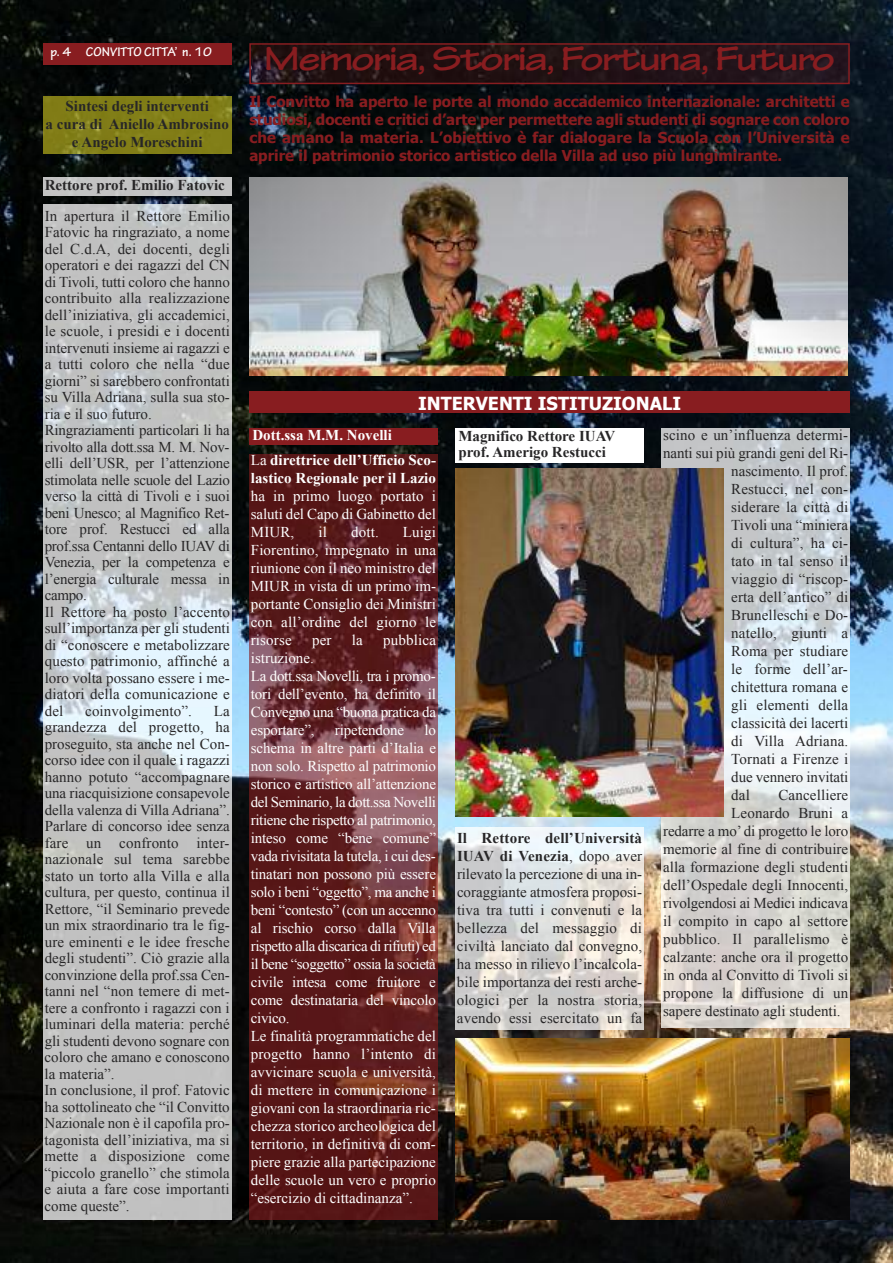
<style>
.page{position:relative;width:893px;height:1263px;background:#fff}
.page>*{position:absolute;margin:0;border:0;box-sizing:border-box;transform-origin:0 0}
.t1{font:700 expanded 36px "Tekton Pro";letter-spacing:-.05em;color:#881d20}
.t2{font:700 18px "Tahoma";color:#fff}
.t3{font:15px/16.5px "Times New Roman";color:#272627}
.t4{font:15px/18px "Times New Roman";letter-spacing:-.01em;color:#fff;text-align:justify}
.t5{font:700 15px/18px "Tahoma";color:#881d20;text-align:justify}
.t6{font:700 15px/18px "Times New Roman";color:#272627;text-align:center}
.t7{font:700 15px/17.7px "Times New Roman";color:#fff}
.t8{font:15px "Times New Roman";letter-spacing:.01em;color:#fff}
.t9{font:700 13.5px "Tekton Pro";color:#fff}
.s1{font-weight:400}
.s2{font-weight:700}
</style>
<div class="page">
<img style="left:0;top:0;width:893px;height:1263px">
<img style="left:37px;top:36px;width:214px;height:48px">
<div style="left:43px;top:43px;width:189px;height:21px;background:#881d20"></div>
<img style="left:252px;top:46px;width:595px;height:35px">
<div style="left:249px;top:43px;width:601px;height:41px;border:2px solid #881d20"></div>
<img style="left:249px;top:178px;width:598px;height:197px">
<img style="left:43px;top:205px;width:188px;height:1015px">
<img style="left:455px;top:827px;width:189px;height:202px">
<div style="left:249px;top:392px;width:601px;height:21px;background:#881d20"></div>
<div style="left:43px;top:178px;width:188px;height:18px;background:#c3c3c3"></div>
<img style="left:249px;top:455px;width:188px;height:765px">
<div style="left:249px;top:428px;width:188px;height:17px;background:#881d20"></div>
<img style="left:662px;top:428px;width:188px;height:599px">
<img style="left:455px;top:468px;width:269px;height:349px">
<div style="left:43px;top:97px;width:188px;height:56px;background:#817e17"></div>
<div style="left:455px;top:428px;width:189px;height:35px;background:#fff"></div>
<img style="left:455px;top:1038px;width:395px;height:182px">
<p class="t9" style="left:51px;top:47px;width:163px">p. 4 CONVITTO CITTA’ n. 10</p>
<h1 class="t1" style="left:264px;top:46px;width:573px">Memoria, Storia, Fortuna, Futuro</h1>
<p class="t6" style="left:46px;top:96px;width:185px">sintesi degli interventi<br>a cura di aniello ambrosino e angelo Moreschini</p>
<p class="t6" style="left:45px;top:176px;width:182px">Rettore prof. emilio Fatovic</p>
<p class="t3" style="left:45px;top:207px;width:187px">In apertura il Rettore Emilio<br>Fatovic ha ringraziato, a nome del C.d.A, dei docenti, degli operatori e dei ragazzi del CN di Tivoli, tutti coloro che hanno contribuito alla realizzazione dell’iniziativa, gli accademici, le scuole, i presidi e i docenti intervenuti insieme ai ragazzi e a tutti coloro che nella “due giorni” si sarebbero confrontati su Villa Adriana, sulla sua sto&shy;ria e il suo futuro.<br>Ringraziamenti particolari li ha rivolto alla dott.ssa M. M. Nov&shy;elli dell’USR, per l’attenzione stimolata nelle scuole del Lazio verso la città di Tivoli e i suoi beni Unesco; al Magnifico Ret&shy;tore prof. Restucci ed alla prof.ssa Centanni dello IUAV di<br>Venezia, per la competenza e l’energia culturale messa in campo.<br>Il Rettore ha posto l’accento sull’importanza per gli studenti di “conoscere e metabolizzare questo patrimonio, affinché a loro volta possano essere i me&shy;diatori della comunicazione e del</p>
<p class="t3" style="left:85px;top:702px;width:108px">coinvolgimento”.</p>
<p class="t3" style="left:45px;top:702px;width:187px;text-indent:169px">La grandezza del progetto, ha proseguito, sta anche nel Con&shy;corso idee con il quale i ragazzi hanno potuto “accompagnare una riacquisizione consapevole della valenza di Villa Adriana”.<br>Parlare di concorso idee senza fare un confronto inter&shy;nazionale sul tema sarebbe stato un torto alla Villa e alla cultura, per questo, continua il<br>Rettore, “il Seminario prevede un mix straordinario tra le fig&shy;ure eminenti e le idee fresche degli studenti”. Ciò grazie alla convinzione della prof.ssa Cen&shy;tanni nel “non temere di met&shy;tere a confronto i ragazzi con i luminari della materia: perché gli studenti devono sognare con coloro che amano e conoscono la materia”.<br>In conclusione, il prof. Fatovic ha sottolineato che “il Convitto<br>Nazionale non è il capofila pro&shy;tagonista dell’iniziativa, ma si mette a disposizione come “piccolo granello” che stimola e aiuta a fare cose importanti come queste”.</p>
<p class="t5" style="left:249px;top:92px;width:602px">Il Convitto ha aperto le porte al mondo accademico internazionale: architetti e studiosi, docenti e critici d’arte per permettere agli studenti di sognare con coloro che amano la materia. L’obiettivo è far dialogare la Scuola con l’Università e aprire il patrimonio storico artistico della Villa ad uso più lungimirante.</p>
<p class="t2" style="left:418px;top:392px;width:264px">INTERVENTI ISTITUZIONALI</p>
<p class="t7" style="left:252px;top:426px;width:141px">dott.ssa M.M. novelli</p>
<p class="t3" style="left:663px;top:427px;width:187px">scino e un’influenza determi-</p>
<p class="t3" style="left:663px;top:445px;width:187px">nanti sui più grandi geni del Ri-</p>
<p class="t3" style="left:731px;top:463px;width:118px">nascimento. Il prof.</p>
<p class="t3" style="left:731px;top:481px;width:118px">Restucci, nel con-</p>
<p class="t3" style="left:731px;top:499px;width:118px">siderare la città di</p>
<p class="t3" style="left:731px;top:517px;width:118px">Tivoli una “miniera</p>
<p class="t3" style="left:731px;top:535px;width:118px">di cultura”, ha ci-</p>
<p class="t3" style="left:731px;top:553px;width:118px">tato in tal senso il</p>
<p class="t3" style="left:731px;top:571px;width:118px">viaggio di “riscop-</p>
<p class="t3" style="left:731px;top:589px;width:118px">erta dell’antico” di</p>
<p class="t3" style="left:731px;top:607px;width:118px">Brunelleschi e Do-</p>
<p class="t3" style="left:731px;top:625px;width:118px">natello, giunti a</p>
<p class="t3" style="left:731px;top:643px;width:118px">Roma per studiare</p>
<p class="t3" style="left:731px;top:661px;width:118px">le forme dell’ar-</p>
<p class="t3" style="left:731px;top:679px;width:118px">chitettura romana e</p>
<p class="t3" style="left:731px;top:697px;width:118px">gli elementi della</p>
<p class="t3" style="left:731px;top:715px;width:118px">classicità dei lacerti</p>
<p class="t3" style="left:731px;top:733px;width:118px">di Villa Adriana.</p>
<p class="t3" style="left:731px;top:751px;width:118px">Tornati a Firenze i</p>
<p class="t3" style="left:731px;top:769px;width:118px">due vennero invitati</p>
<p class="t3" style="left:731px;top:787px;width:20px">dal</p>
<p class="t3" style="left:778px;top:787px;width:71px">Cancelliere</p>
<p class="t3" style="left:731px;top:805px;width:118px">Leonardo Bruni a</p>
<p class="t3" style="left:663px;top:823px;width:187px">redarre a mo’ di progetto le loro</p>
<p class="t3" style="left:663px;top:841px;width:187px">memorie al fine di contribuire</p>
<p class="t3" style="left:663px;top:859px;width:187px">alla formazione degli studenti</p>
<p class="t3" style="left:663px;top:877px;width:187px">dell’Ospedale degli Innocenti,</p>
<p class="t3" style="left:663px;top:895px;width:187px">rivolgendosi ai Medici indicava</p>
<p class="t3" style="left:663px;top:913px;width:187px">il compito in capo al settore</p>
<p class="t3" style="left:663px;top:931px;width:187px">pubblico. Il parallelismo è</p>
<p class="t3" style="left:663px;top:949px;width:187px">calzante: anche ora il progetto</p>
<p class="t3" style="left:663px;top:967px;width:187px">in onda al Convitto di Tivoli si</p>
<p class="t3" style="left:663px;top:985px;width:187px">propone la diffusione di un</p>
<p class="t3" style="left:663px;top:1003px;width:179px">sapere destinato agli studenti.</p>
<p class="t6" style="left:458px;top:427px;width:158px;line-height:16.5px;text-align:left">Magnifico Rettore iuaV prof. amerigo Restucci</p>
<p class="t7" style="left:251px;top:451px;width:187px"><span class="s1">La</span> direttrice dell’ufficio sco&shy;lastico Regionale per il Lazio</p>
<p class="t4" style="left:251px;top:487px;width:187px">ha in primo luogo portato i saluti del Capo di Gabinetto del MIUR,</p>
<p class="t4" style="left:251px;top:523px;width:187px;text-indent:152px">Luigi Fiorentino, impegnato in una riunione con il neo ministro del MIUR in vista di un primo im&shy;portante Consiglio dei Ministri con all’ordine del giorno le risorse</p>
<p class="t4" style="left:318px;top:523px;width:10px">il</p>
<p class="t4" style="left:351px;top:523px;width:29px">dott.</p>
<p class="t4" style="left:312px;top:631px;width:21px">per</p>
<p class="t4" style="left:352px;top:631px;width:12px">la</p>
<p class="t8" style="left:383px;top:632px;width:54px">pubblica</p>
<p class="t4" style="left:251px;top:649px;width:187px;text-align:left">istruzione.<br>La dott.ssa Novelli, tra i promo&shy;tori dell’evento, ha definito il<br>Convegno una “buona pratica da esportare”,</p>
<p class="t4" style="left:251px;top:721px;width:187px;text-align:left;text-indent:174px">lo schema in altre parti d’Italia e non solo. Rispetto al patrimonio storico e artistico all’attenzione del Seminario, la dott.ssa Novelli ritiene che rispetto al patrimonio, inteso come “bene comune” vada rivisitata la tutela, i cui des&shy;tinatari non possono più essere solo i beni “oggetto”, ma anche i beni “contesto” (con un accenno al rischio corso dalla Villa rispetto alla discarica di rifiuti) ed il bene “soggetto” ossia la società civile intesa come fruitore e come destinataria del vincolo civico.<br>Le finalità programmatiche del progetto hanno l’intento di avvicinare scuola e università, di mettere in comunicazione i giovani con la straordinaria ric&shy;chezza storico archeologica del territorio, in definitiva di com&shy;piere grazie alla partecipazione delle scuole un vero e proprio “esercizio di cittadinanza”.</p>
<p class="t4" style="left:335px;top:721px;width:71px">ripetendone</p>
<p class="t3" style="left:457px;top:829px;width:187px;line-height:18px;text-align:justify"><span class="s2">il Rettore dell’università iuaV di Venezia</span>, dopo aver rilevato la percezione di una in&shy;coraggiante atmosfera proposi&shy;tiva tra tutti i convenuti e la bellezza del messaggio di civiltà lanciato dal convegno, ha messo in rilievo l’incalcola&shy;bile importanza dei resti arche&shy;ologici per la nostra storia, avendo essi esercitato un fa</p>
</div>
